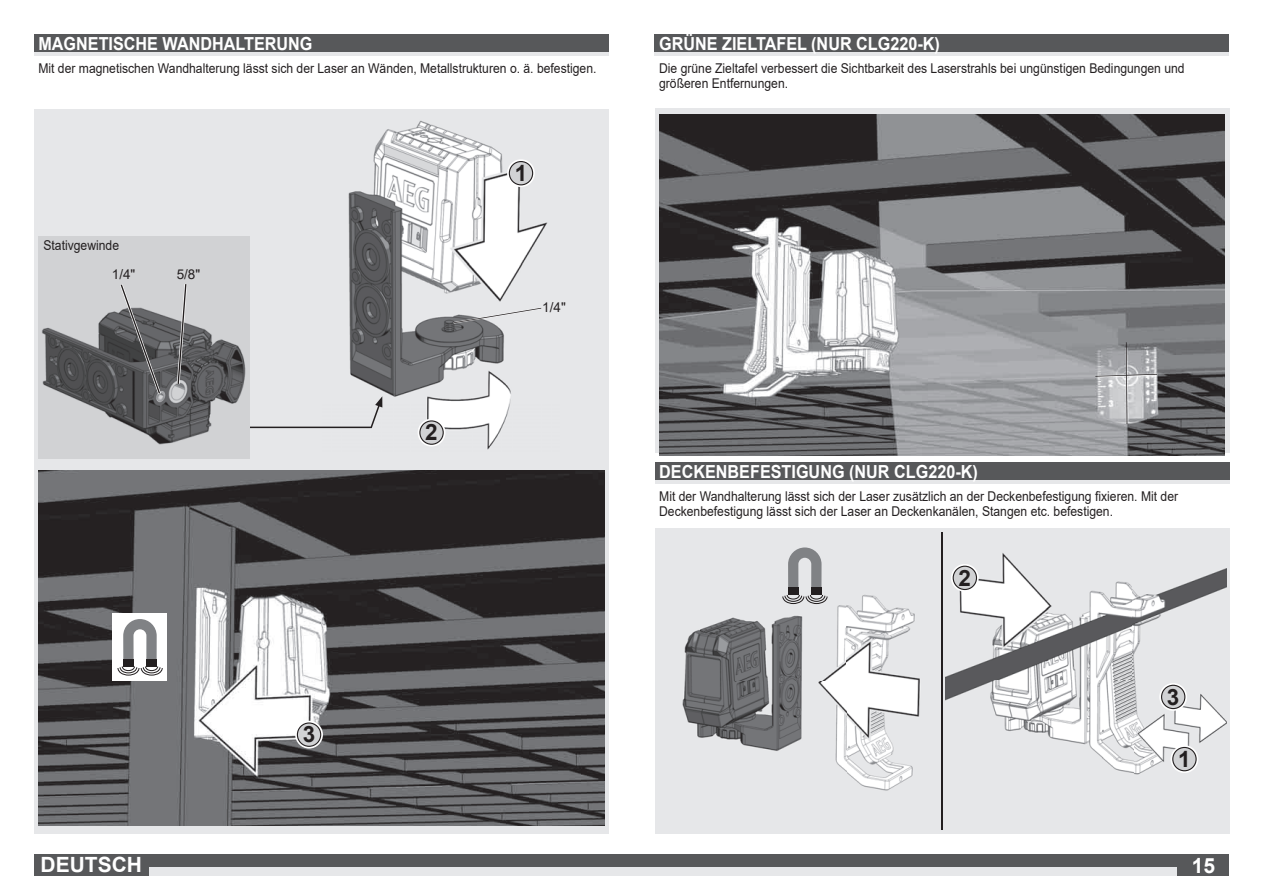
<style>
.page{position:relative;width:1263px;height:893px;background:#fff}
.page>*{position:absolute;margin:0;border:0;box-sizing:border-box;transform-origin:0 0}
.t1{font:700 22.5px "Arial";color:#231f20}
.t2{font:700 21px "Arial";color:#fff}
.t3{font:700 18px "Arial";color:#fff;scale:.9 1}
.t4{font:13.5px/15px "Arial";color:#231f20;scale:.9 1}
.t5{font:13.5px "Arial";color:#231f20}
</style>
<div class="page">
<div style="left:34px;top:855px;width:1195px;height:21px;background:#57585a"></div>
<div style="left:34px;top:867px;width:1195px;height:9px;background:#e6e7e9"></div>
<div style="left:1178px;top:855px;width:51px;height:21px;background:#57585a"></div>
<div style="left:34px;top:109px;width:574px;height:724px;background:#e6e7e9"></div>
<div style="left:655px;top:528px;width:574px;height:305px;background:#e6e7e9"></div>
<img style="left:323px;top:120px;width:224px;height:330px">
<img style="left:682px;top:561px;width:238px;height:230px">
<img style="left:38px;top:470px;width:566px;height:356px">
<img style="left:946px;top:553px;width:280px;height:222px">
<div style="left:655px;top:109px;width:574px;height:344px;background:#e6e7e9"></div>
<img style="left:659px;top:115px;width:566px;height:341px">
<svg style="left:1095px;top:342px;width:62px;height:82px;background:#b0b1b3"></svg>
<hr style="left:941px;top:532px;width:2px;height:298px;background:#231f20">
<svg style="left:788px;top:547px;width:33px;height:41px"></svg>
<div style="left:788px;top:587px;width:10px;height:8px;background:#231f20"></div>
<div style="left:811px;top:587px;width:10px;height:8px;background:#231f20"></div>
<svg style="left:782px;top:595px;width:46px;height:9px"></svg>
<svg style="left:507px;top:159px;width:28px;height:28px"></svg>
<svg style="left:1170px;top:745px;width:28px;height:28px"></svg>
<svg style="left:418px;top:419px;width:27px;height:27px"></svg>
<svg style="left:951px;top:564px;width:28px;height:28px"></svg>
<svg style="left:295px;top:721px;width:28px;height:27px"></svg>
<svg style="left:1159px;top:683px;width:28px;height:28px"></svg>
<div style="left:113px;top:614px;width:54px;height:67px;background:#fff"></div>
<svg style="left:123px;top:619px;width:34px;height:40px"></svg>
<div style="left:123px;top:659px;width:11px;height:7px;background:#231f20"></div>
<div style="left:146px;top:659px;width:11px;height:7px;background:#231f20"></div>
<svg style="left:117px;top:666px;width:46px;height:10px"></svg>
<div style="left:34px;top:855px;width:115px;height:21px;background:#57585a"></div>
<div style="left:34px;top:34px;width:574px;height:21px;background:#57585a"></div>
<hr style="left:34px;top:52px;width:574px;height:3px;background:#e6e7e9">
<div style="left:655px;top:462px;width:574px;height:21px;background:#57585a"></div>
<hr style="left:655px;top:480px;width:574px;height:3px;background:#e6e7e9">
<div style="left:655px;top:34px;width:574px;height:21px;background:#57585a"></div>
<hr style="left:655px;top:52px;width:574px;height:3px;background:#e6e7e9">
<svg style="left:249px;top:396px;width:133px;height:32px"></svg>
<img style="left:38px;top:236px;width:211px;height:222px">
<svg style="left:120px;top:284px;width:41px;height:110px;background:#747577"></svg>
<svg style="left:177px;top:284px;width:10px;height:100px"></svg>
<svg style="left:453px;top:307px;width:88px;height:17px"></svg>
<h3 class="t3" style="left:38px;top:34px;width:306px">MAGNETISCHE WANDHALTERUNG</h3>
<p class="t4" style="left:38px;top:61px;width:622px">Mit der magnetischen Wandhalterung lässt sich der Laser an Wänden, Metallstrukturen o. ä. befestigen.</p>
<p class="t4" style="left:43px;top:238px;width:86px">Stativgewinde</p>
<p class="t5" style="left:112px;top:267px;width:25px">1/4"</p>
<p class="t5" style="left:177px;top:267px;width:25px">5/8"</p>
<h1 class="t1" style="left:425px;top:420px;width:14px">2</h1>
<h1 class="t1" style="left:515px;top:161px;width:14px">1</h1>
<p class="t5" style="left:542px;top:300px;width:25px">1/4"</p>
<h2 class="t2" style="left:41px;top:853px;width:103px">DEUTSCH</h2>
<h1 class="t1" style="left:303px;top:722px;width:14px">3</h1>
<h3 class="t3" style="left:659px;top:34px;width:314px">GRÜNE ZIELTAFEL (NUR CLG220-K)</h3>
<p class="t4" style="left:659px;top:60px;width:585px">Die grüne Zieltafel verbessert die Sichtbarkeit des Laserstrahls bei ungünstigen Bedingungen und größeren Entfernungen.</p>
<h3 class="t3" style="left:659px;top:462px;width:356px">DECKENBEFESTIGUNG (NUR CLG220-K)</h3>
<p class="t4" style="left:659px;top:489px;width:578px">Mit der Wandhalterung lässt sich der Laser zusätzlich an der Deckenbefestigung fixieren. Mit der<br>Deckenbefestigung lässt sich der Laser an Deckenkanälen, Stangen etc. befestigen.</p>
<h1 class="t1" style="left:958px;top:565px;width:14px">2</h1>
<h1 class="t1" style="left:1167px;top:684px;width:14px">3</h1>
<h1 class="t1" style="left:1178px;top:746px;width:14px">1</h1>
<h2 class="t2" style="left:1192px;top:854px;width:25px">15</h2>
</div>
